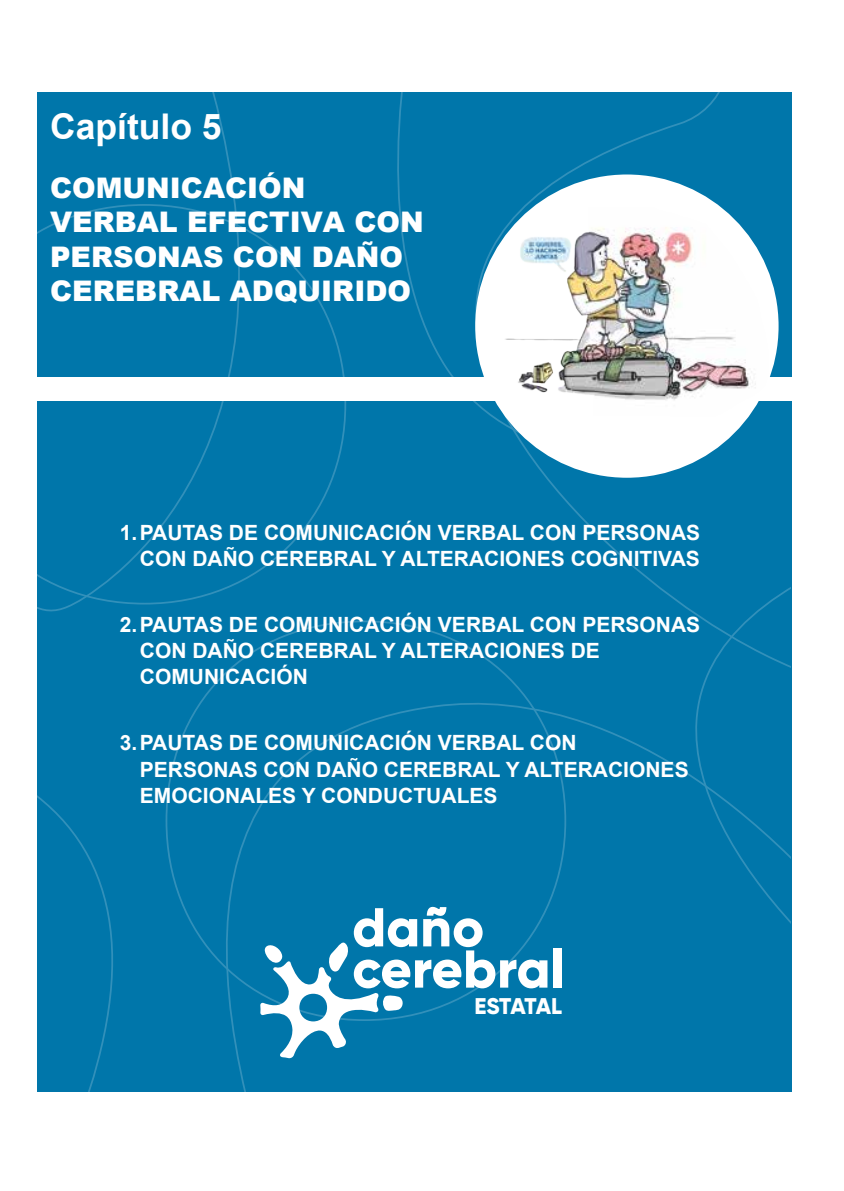
<style>
.page{position:relative;width:844px;height:1191px;background:#fff}
.page>*{position:absolute;margin:0;border:0;box-sizing:border-box;transform-origin:0 0}
.t1{font:700 35.35px "Arial";color:#fff}
.t2{font:900 28.35px/33.9px "Arial";color:#fff}
.t3{font:800 22.75px "Gilroy";letter-spacing:-.035em;color:#fff}
.t4{font:700 21px/26.2px "Arial";color:#fff}
</style>
<div class="page">
<div style="left:37px;top:92px;width:753px;height:1000px;background:#0076aa"></div>
<div style="left:553px;top:947px;width:8px;height:40px;background:#fff"></div>
<svg style="left:260px;top:905px;width:287px;height:153px"></svg>
<div style="left:476px;top:175px;width:301px;height:302px;background:#fff;border-radius:50%"></div>
<img style="left:504px;top:207px;width:266px;height:217px">
<h1 class="t1" style="left:50px;top:102px;width:173px">Capítulo 5</h1>
<h2 class="t2" style="left:50px;top:170px;width:375px">COMUNICACIÓN<br>VERBAL EFECTIVA CON<br>PERSONAS CON DAÑO<br>CEREBRAL ADQUIRIDO</h2>
<p class="t4" style="left:120px;top:519px;width:581px;text-align:right">1.PAUTAS DE COMUNICACIÓN VERBAL CON PERSONAS<br>CON DAÑO CEREBRAL Y ALTERACIONES COGNITIVAS</p>
<p class="t4" style="left:140px;top:611px;width:562px;text-indent:-20px">2.PAUTAS DE COMUNICACIÓN VERBAL CON PERSONAS<br>CON DAÑO CEREBRAL Y ALTERACIONES DE<br>COMUNICACIÓN</p>
<p class="t4" style="left:140px;top:730px;width:550px;text-indent:-20px">3.PAUTAS DE COMUNICACIÓN VERBAL CON<br>PERSONAS CON DAÑO CEREBRAL Y ALTERACIONES<br>EMOCIONALES Y CONDUCTUALES</p>
<p class="t3" style="left:474px;top:991px;width:89px">ESTATAL</p>
</div>
